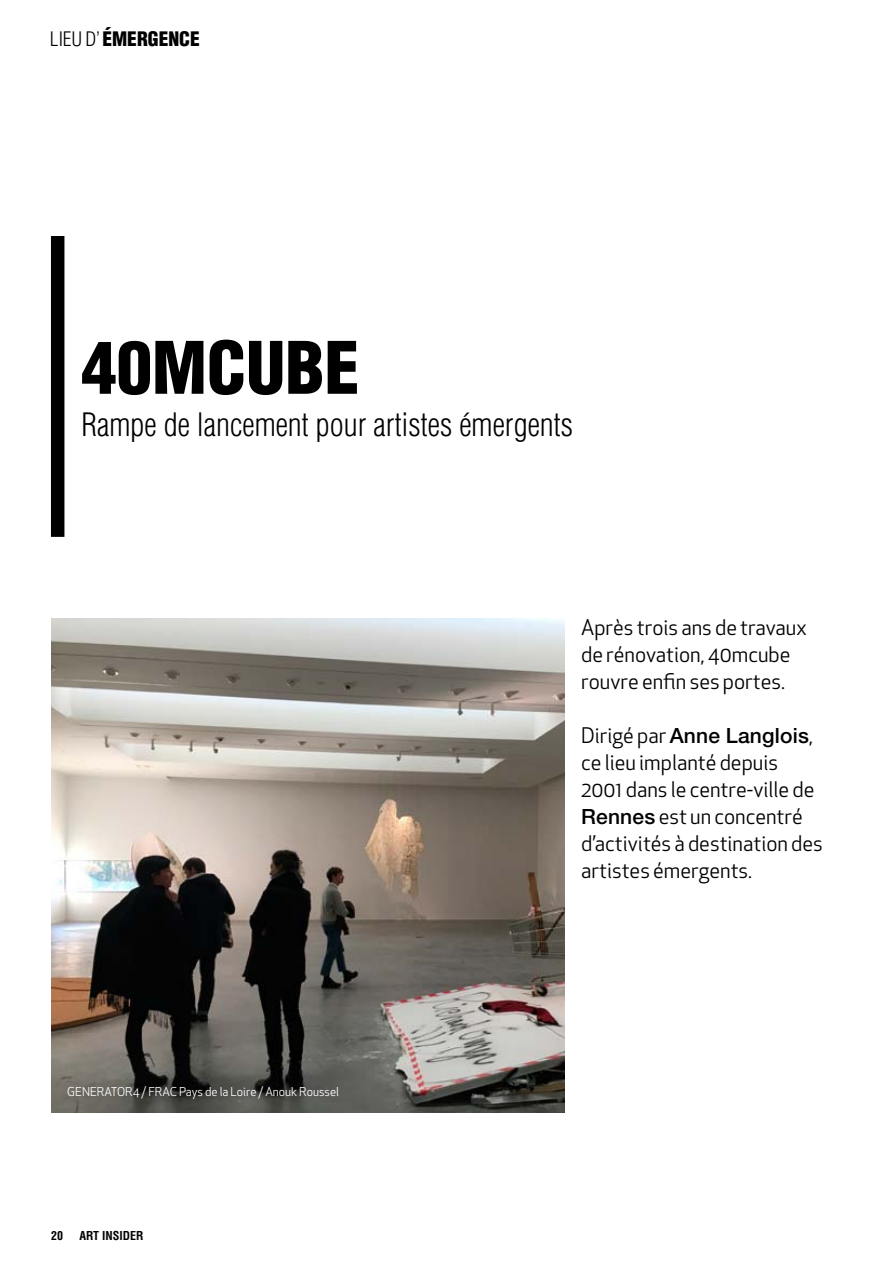
<style>
.page{position:relative;width:893px;height:1263px;background:#fff}
.page>*{position:absolute;margin:0;border:0;box-sizing:border-box;transform-origin:0 0}
.t1{font:900 condensed 70.5px "Helvetica LT";color:#000}
.t2{font:300 condensed 31.5px "Helvetica LT";color:#000}
.t3{font:21px/27px "Apex New";color:#000}
.t4{font:500 21px "Helvetica Neue LT Std";letter-spacing:.01em;color:#000}
.t5{font:900 condensed 19.5px "Helvetica LT";color:#000}
.t6{font:12px "Apex New";color:#fff}
.t7{font:700 condensed 12px "Helvetica LT";color:#000}
.s1{font-weight:300}
.s2{font-family:"Apex New";font-weight:400}
.s3{font-family:"Helvetica Neue LT Std";font-weight:500}
</style>
<div class="page">
<img style="left:51px;top:619px;width:513px;height:493px">
<div style="left:51px;top:236px;width:13px;height:301px;background:#000"></div>
<p class="t5" style="left:50px;top:27px;width:151px"><span class="s1">lieu D’</span> ÉMERGENCE</p>
<h1 class="t1" style="left:81px;top:323px;width:280px">40MCUBE</h1>
<h2 class="t2" style="left:81px;top:404px;width:493px">Rampe de lancement pour artistes émergents</h2>
<p class="t3" style="left:581px;top:614px;width:227px">Après trois ans de travaux de rénovation, 40mcube rouvre enfin ses portes.</p>
<p class="t4" style="left:581px;top:723px;width:234px"><span class="s2">Dirigé par</span> Anne Langlois<span class="s2">,</span></p>
<p class="t3" style="left:581px;top:749px;width:243px">ce lieu implanté depuis<br>2001 dans le centre-ville de<br><span class="s3">Rennes</span> est un concentré d’activités à destination des artistes émergents.</p>
<p class="t6" style="left:67px;top:1084px;width:273px">GENERATOR4 / FRAC Pays de la Loire / Anouk Roussel</p>
<p class="t7" style="left:51px;top:1228px;width:13px">20</p>
<p class="t7" style="left:80px;top:1228px;width:66px">ART INSIDER</p>
</div>
